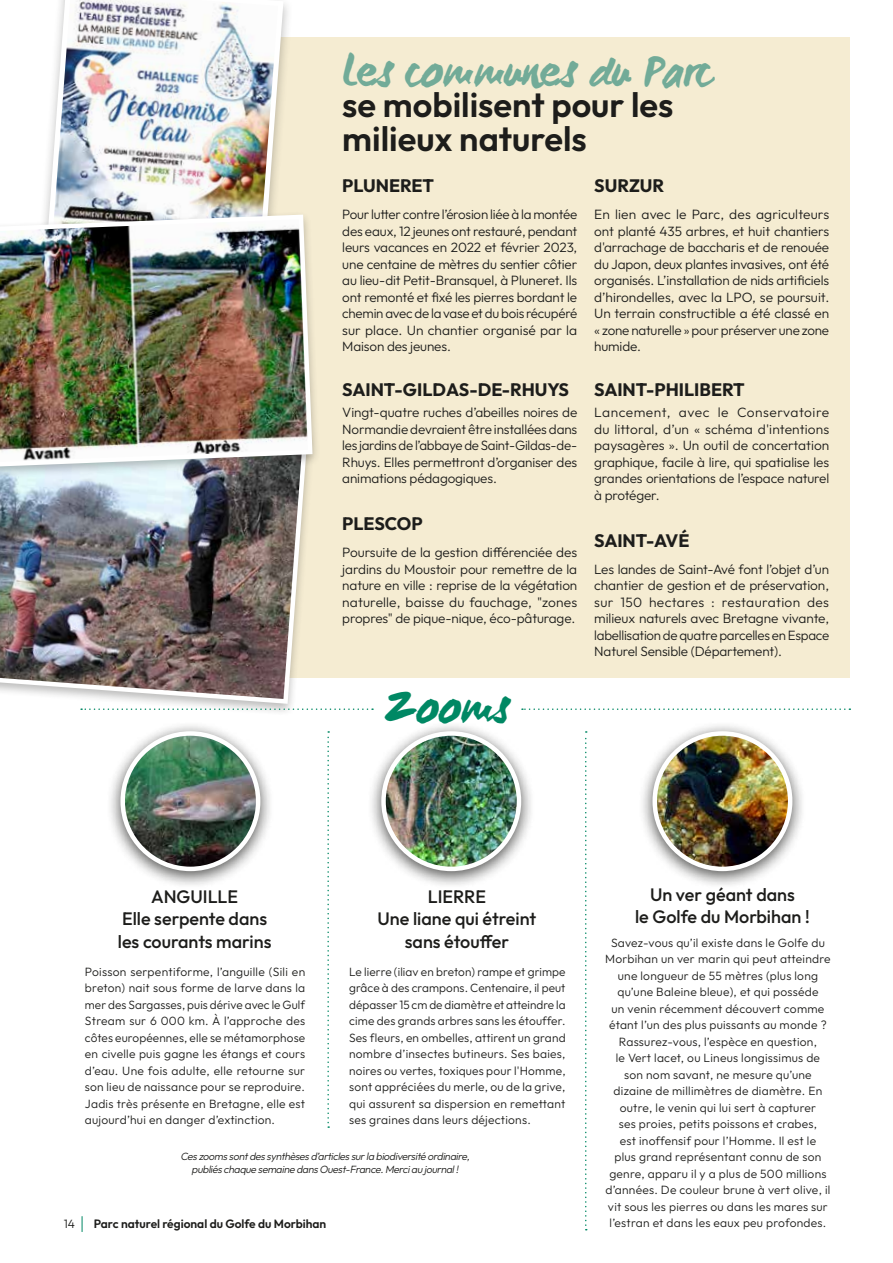
<style>
.page{position:relative;width:893px;height:1263px;background:#fff}
.page>*{position:absolute;margin:0;border:0;box-sizing:border-box;transform-origin:0 0}
.t1{font:700 46.95px "WC Mano Negra Bta";color:#008864}
.t2{font:700 45.9px "WC Mano Negra Bta";color:#72ab98}
.t3{font:600 34.5px/34.5px "Outfit";color:#1d1d1b}
.t4{font:500 18px/22.5px "Outfit";color:#1d1d1b;text-align:center}
.t5{font:700 18px "Outfit";color:#1d1d1b}
.t6{font:300 13.5px/16.5px "Outfit";letter-spacing:-.01em;color:#1d1d1b;text-align:justify}
.t7{font:300 12px/16.5px "Outfit";letter-spacing:.02em;color:#1d1d1b;text-align:justify}
.t8{font:600 12px "Outfit";color:#1d1d1b}
.t9{font:italic 300 10.5px/13.5px "Outfit";color:#1d1d1b;text-align:center}
</style>
<div class="page">
<div style="left:64px;top:37px;width:786px;height:641px;background:#f5ecd2"></div>
<div style="left:34px;top:0;width:259px;height:321px;background:#1d1d1b;opacity:.3"></div>
<img style="left:41px;top:0;width:245px;height:210px">
<div style="left:0;top:407px;width:316px;height:309px;background:#1d1d1b;opacity:.3"></div>
<img style="left:0;top:480px;width:310px;height:226px">
<svg style="left:81px;top:708px;width:292px;height:2px"></svg>
<svg style="left:522px;top:708px;width:328px;height:2px"></svg>
<svg style="left:327px;top:731px;width:2px;height:397px"></svg>
<div style="left:107px;top:722px;width:167px;height:167px;background:#1d1d1b;opacity:.75"></div>
<img style="left:123px;top:733px;width:135px;height:136px;border-radius:68px">
<div style="left:120px;top:731px;width:140px;height:140px;border:4px solid #fff;border-radius:50%"></div>
<div style="left:367px;top:722px;width:168px;height:167px;background:#1d1d1b;opacity:.75"></div>
<img style="left:384px;top:733px;width:135px;height:136px;border-radius:68px">
<div style="left:381px;top:731px;width:140px;height:140px;border:4px solid #fff;border-radius:50%"></div>
<div style="left:0;top:210px;width:321px;height:270px;background:#1d1d1b;opacity:.3"></div>
<img style="left:0;top:212px;width:315px;height:258px">
<div style="left:639px;top:722px;width:167px;height:167px;background:#1d1d1b;opacity:.75"></div>
<img style="left:655px;top:733px;width:135px;height:136px;border-radius:68px">
<div style="left:652px;top:731px;width:140px;height:140px;border:4px solid #fff;border-radius:50%"></div>
<svg style="left:585px;top:731px;width:2px;height:499px"></svg>
<svg style="left:82px;top:1216px;width:1px;height:16px"></svg>
<h2 class="t2" style="left:342px;top:40px;width:371px">Les communes du Parc</h2>
<h3 class="t3" style="left:342px;top:87px;width:333px">se mobilisent pour les milieux naturels</h3>
<h3 class="t5" style="left:342px;top:176px;width:93px">PLUNERET</h3>
<p class="t6" style="left:342px;top:206px;width:237px">Pour lutter contre l’érosion liée à la montée des eaux, 12 jeunes ont restauré, pendant leurs vacances en 2022 et février 2023, une centaine de mètres du sentier côtier au lieu-dit Petit-Bransquel, à Pluneret. Ils ont remonté et fixé les pierres bordant le chemin avec de la vase et du bois récupéré sur place. Un chantier organisé par la Maison des jeunes.</p>
<h3 class="t5" style="left:342px;top:379px;width:228px">SAINT-GILDAS-DE-RHUYS</h3>
<p class="t6" style="left:342px;top:404px;width:236px">Vingt-quatre ruches d’abeilles noires de Normandie devraient être installées dans les jardins de l’abbaye de Saint-Gildas-de-Rhuys. Elles permettront d’organiser des animations pédagogiques.</p>
<h3 class="t5" style="left:342px;top:514px;width:82px">PLESCOP</h3>
<p class="t6" style="left:342px;top:544px;width:237px">Poursuite de la gestion différenciée des jardins du Moustoir pour remettre de la nature en ville : reprise de la végétation naturelle, baisse du fauchage, "zones propres" de pique-nique, éco-pâturage.</p>
<h3 class="t5" style="left:594px;top:176px;width:72px">SURZUR</h3>
<p class="t6" style="left:594px;top:206px;width:237px">En lien avec le Parc, des agriculteurs ont planté 435 arbres, et huit chantiers d'arrachage de baccharis et de renouée du Japon, deux plantes invasives, ont été organisés. L’installation de nids artificiels d’hirondelles, avec la LPO, se poursuit.<br>Un terrain constructible a été classé en « zone naturelle » pour préserver une zone humide.</p>
<h3 class="t5" style="left:594px;top:379px;width:152px">SAINT-PHILIBERT</h3>
<p class="t6" style="left:594px;top:404px;width:237px">Lancement, avec le Conservatoire du littoral, d’un « schéma d'intentions paysagères ». Un outil de concertation graphique, facile à lire, qui spatialise les grandes orientations de l’espace naturel à protéger.</p>
<h3 class="t5" style="left:594px;top:530px;width:97px">SAINT-AVÉ</h3>
<p class="t6" style="left:594px;top:561px;width:236px">Les landes de Saint-Avé font l’objet d’un chantier de gestion et de préservation, sur 150 hectares : restauration des milieux naturels avec Bretagne vivante, labellisation de quatre parcelles en Espace Naturel Sensible (Département).</p>
<h1 class="t1" style="left:384px;top:675px;width:126px">Zooms</h1>
<h3 class="t4" style="left:378px;top:885px;width:160px">LIERRE<br>Une liane qui étreint sans étouffer</h3>
<h3 class="t4" style="left:635px;top:883px;width:176px">Un ver géant dans<br>le Golfe du Morbihan !</h3>
<h3 class="t4" style="left:118px;top:885px;width:155px">ANGUILLE<br>Elle serpente dans les courants marins</h3>
<p class="t7" style="left:605px;top:934px;width:227px;text-align:center">Savez-vous qu’il existe dans le Golfe du Morbihan un ver marin qui peut atteindre une longueur de 55 mètres (plus long qu’une Baleine bleue), et qui posséde<br>un venin récemment découvert comme étant l’un des plus puissants au monde ?<br>Rassurez-vous, l’espèce en question,<br>le Vert lacet, ou Lineus longissimus de son nom savant, ne mesure qu’une dizaine de millimètres de diamètre. En outre, le venin qui lui sert à capturer<br>ses proies, petits poissons et crabes,<br>est inoffensif pour l’Homme. Il est le<br>plus grand représentant connu de son genre, apparu il y a plus de 500 millions d’années. De couleur brune à vert olive, il vit sous les pierres ou dans les mares sur l’estran et dans les eaux peu profondes.</p>
<p class="t7" style="left:85px;top:963px;width:222px">Poisson serpentiforme, l’anguille (Sili en breton) nait sous forme de larve dans la mer des Sargasses, puis dérive avec le Gulf Stream sur 6 000 km. À l’approche des côtes européennes, elle se métamorphose en civelle puis gagne les étangs et cours d’eau. Une fois adulte, elle retourne sur son lieu de naissance pour se reproduire.<br>Jadis très présente en Bretagne, elle est aujourd’hui en danger d’extinction.</p>
<p class="t7" style="left:349px;top:963px;width:218px">Le lierre (iliav en breton) rampe et grimpe grâce à des crampons. Centenaire, il peut dépasser 15 cm de diamètre et atteindre la cime des grands arbres sans les étouffer.<br>Ses fleurs, en ombelles, attirent un grand nombre d’insectes butineurs. Ses baies, noires ou vertes, toxiques pour l'Homme, sont appréciées du merle, ou de la grive, qui assurent sa dispersion en remettant ses graines dans leurs déjections.</p>
<p class="t9" style="left:181px;top:1149px;width:293px">Ceszoomssontdessynthèsesd’articlessurla biodiversité ordinaire, publiéschaque semaine dansOuest-France.Merciau journal!</p>
<p class="t7" style="left:64px;top:1216px;width:13px">14</p>
<p class="t8" style="left:94px;top:1217px;width:234px">Parc naturel régional du Golfe du Morbihan</p>
</div>
